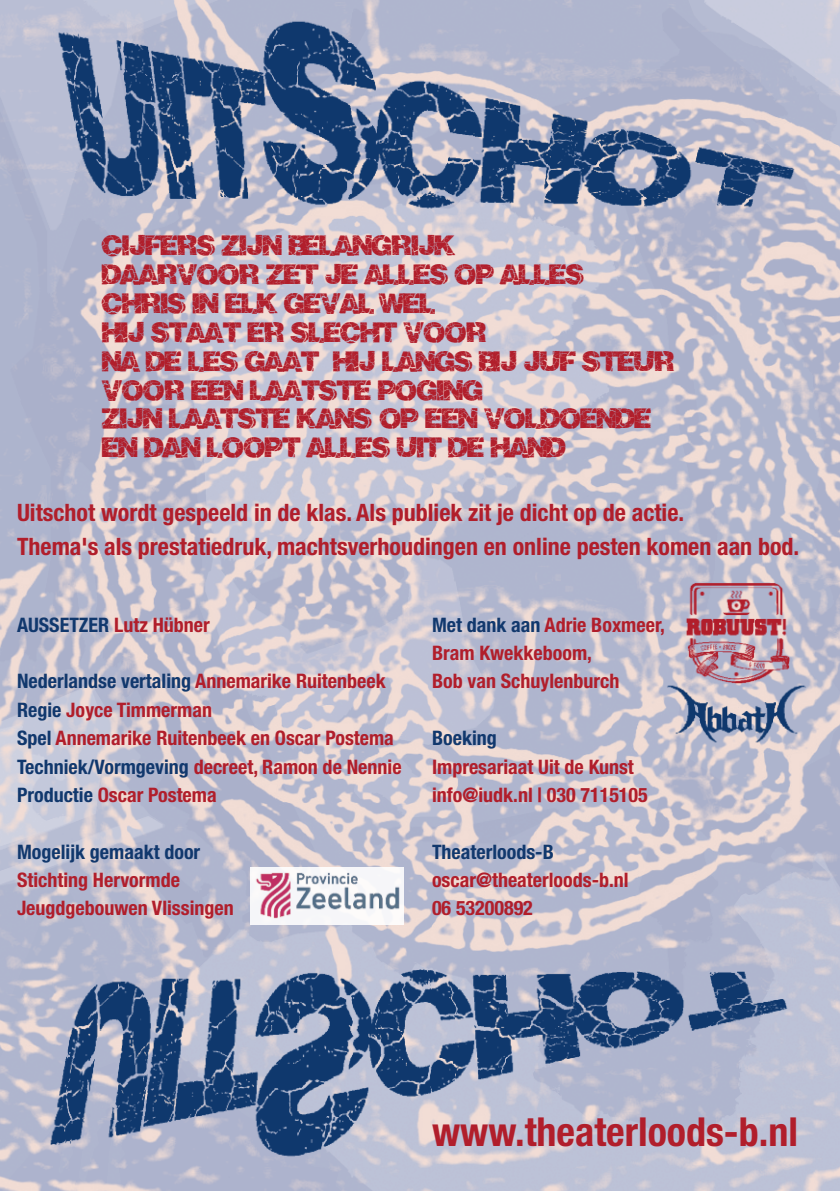
<style>
.page{position:relative;width:840px;height:1191px;background:#fff}
.page>*{position:absolute;margin:0;border:0;box-sizing:border-box;transform-origin:0 0}
.t1{font:700 condensed 40px "Helvetica Neue";color:#b11e2b}
.t2{font:24px/28.8px "Crackvetica";color:#b11e2b}
.t3{font:700 condensed 24px/34px "Helvetica Neue";color:#b11e2b}
.t4{font:700 condensed 20px/28.4px "Helvetica Neue";color:#b11e2b}
.t5{font:700 condensed 20px "Helvetica Neue";color:#11386d}
.s1{color:#11386d}
</style>
<div class="page">
<img style="left:0;top:0;width:839px;height:1191px">
<img style="left:25px;top:17px;width:796px;height:207px">
<img style="left:18px;top:943px;width:796px;height:230px">
<img style="left:683px;top:583px;width:109px;height:89px">
<img style="left:250px;top:867px;width:154px;height:57px">
<img style="left:663px;top:672px;width:145px;height:85px">
<p class="t2" style="left:102px;top:233px;width:573px">CIJFERS ZIJN BELANGRIJK<br>DAARVOOR ZET JE ALLES OP ALLES<br>CHRIS IN ELK GEVAL WEL<br>HIJ STAAT ER SLECHT VOOR<br>NA DE LES GAAT HIJ LANGS BIJ JUF STEUR<br>VOOR EEN LAATSTE POGING<br>ZIJN LAATSTE KANS OP EEN VOLDOENDE<br>EN DAN LOOPT ALLES UIT DE HAND</p>
<p class="t3" style="left:17px;top:494px;width:783px">Uitschot wordt gespeeld in de klas. Als publiek zit je dicht op de actie.<br>Thema's als prestatiedruk, machtsverhoudingen en online pesten komen aan bod.</p>
<p class="t4" style="left:17px;top:609px;width:194px"><span class="s1">AUSSETZER</span> Lutz Hübner</p>
<p class="t4" style="left:17px;top:665px;width:386px"><span class="s1">Nederlandse vertaling</span> Annemarike Ruitenbeek <span class="s1">Regie</span> Joyce Timmerman<br><span class="s1">Spel</span> Annemarike Ruitenbeek en Oscar Postema <span class="s1">Techniek/Vormgeving</span> decreet, Ramon de Nennie <span class="s1">Productie</span> Oscar Postema</p>
<p class="t5" style="left:17px;top:835px;width:185px">Mogelijk gemaakt door</p>
<p class="t4" style="left:17px;top:864px;width:218px">Stichting Hervormde<br>Jeugdgebouwen Vlissingen</p>
<p class="t4" style="left:432px;top:609px;width:234px"><span class="s1">Met dank aan</span> Adrie Boxmeer,<br>Bram Kwekkeboom,<br>Bob van Schuylenburch</p>
<p class="t5" style="left:432px;top:721px;width:66px">Boeking</p>
<p class="t4" style="left:432px;top:751px;width:217px">Impresariaat Uit de Kunst info@iudk.nl | 030 7115105</p>
<p class="t5" style="left:432px;top:835px;width:123px">Theaterloods-B</p>
<p class="t4" style="left:432px;top:864px;width:198px">oscar@theaterloods-b.nl<br>06 53200892</p>
<h1 class="t1" style="left:432px;top:1098px;width:367px">www.theaterloods-b.nl</h1>
</div>
